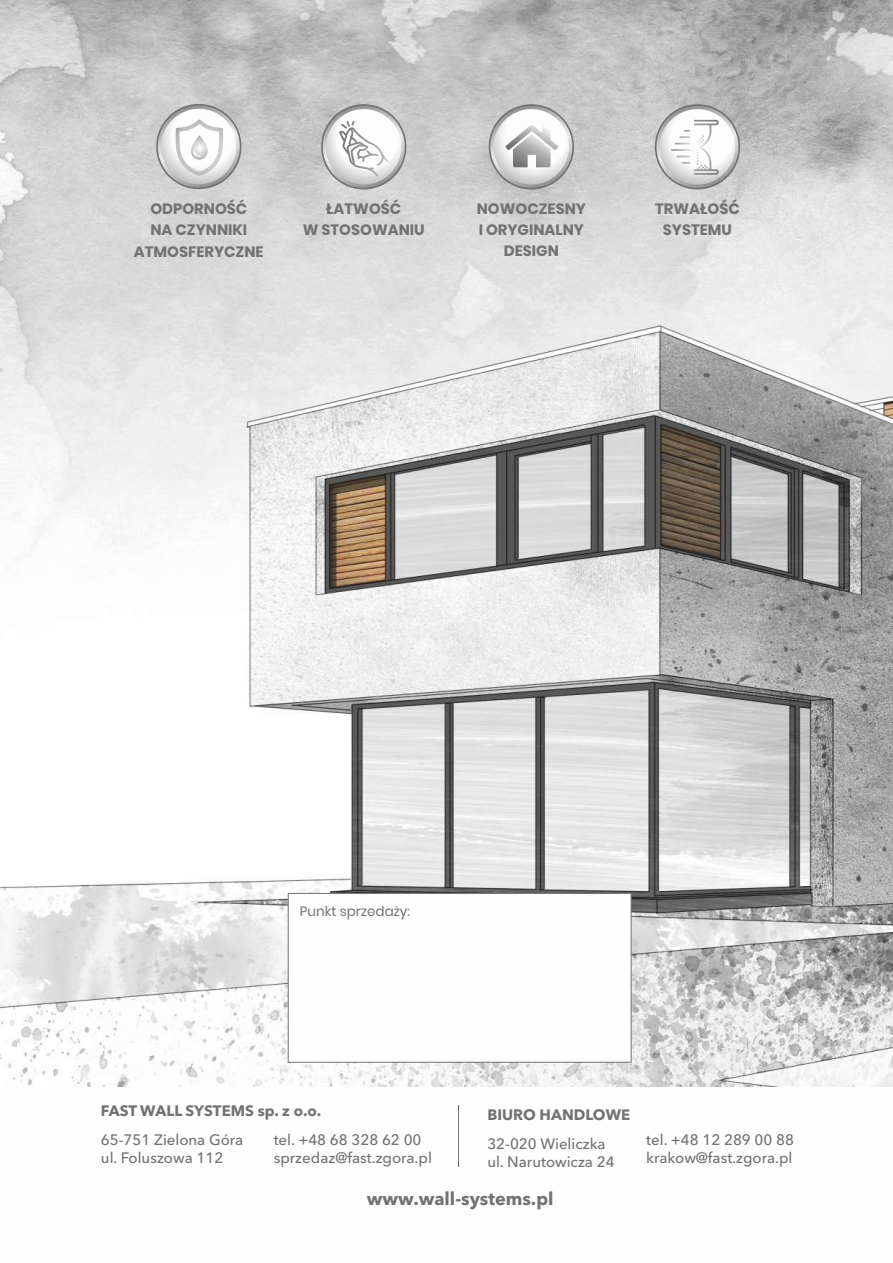
<style>
.page{position:relative;width:893px;height:1263px;background:#fff}
.page>*{position:absolute;margin:0;border:0;box-sizing:border-box;transform-origin:0 0}
.t1{font:700 18px "Avenir Next LT Pro";color:#727271}
.t2{font:500 15px/17.9px "Avenir Next LT Pro";color:#727271}
.t3{font:700 15px/21.1px "Poppins";color:#727271;text-align:center}
.t4{font:700 15px "Avenir Next LT Pro";color:#727271}
.t5{font:13.5px "Poppins";color:#727271}
</style>
<div class="page">
<img style="left:0;top:0;width:893px;height:1087px">
<svg style="left:321px;top:104px;width:85px;height:85px"></svg>
<svg style="left:156px;top:104px;width:85px;height:85px"></svg>
<svg style="left:489px;top:104px;width:85px;height:85px"></svg>
<svg style="left:655px;top:104px;width:85px;height:85px"></svg>
<div style="left:288px;top:893px;width:343px;height:170px;background:#fefefe;border:1px solid #727271"></div>
<hr style="left:458px;top:1105px;width:1px;height:62px;background:#727271">
<p class="t3" style="left:134px;top:198px;width:131px">ODPORNOŚĆ<br>NA CZYNNIKI<br>ATMOSFERYCZNE</p>
<p class="t3" style="left:303px;top:198px;width:123px">ŁATWOŚĆ<br>W STOSOWANIU</p>
<p class="t3" style="left:477px;top:198px;width:111px">NOWOCZESNY<br>I ORYGINALNY<br>DESIGN</p>
<p class="t3" style="left:655px;top:198px;width:86px">TRWAŁOŚĆ<br>SYSTEMU</p>
<p class="t5" style="left:300px;top:902px;width:112px">Punkt sprzedaży:</p>
<p class="t4" style="left:101px;top:1105px;width:222px">FAST WALL SYSTEMS sp. z o.o.</p>
<p class="t2" style="left:101px;top:1133px;width:144px">65-751 Zielona Góra ul. Foluszowa 112</p>
<p class="t2" style="left:274px;top:1133px;width:160px">tel. +48 68 328 62 00 sprzedaz@fast.zgora.pl</p>
<p class="t4" style="left:487px;top:1108px;width:144px">BIURO HANDLOWE</p>
<p class="t2" style="left:487px;top:1136px;width:129px">32-020 Wieliczka ul. Narutowicza 24</p>
<p class="t2" style="left:646px;top:1133px;width:149px">tel. +48 12 289 00 88 krakow@fast.zgora.pl</p>
<p class="t1" style="left:367px;top:1191px;width:188px">www.wall-systems.pl</p>
</div>
